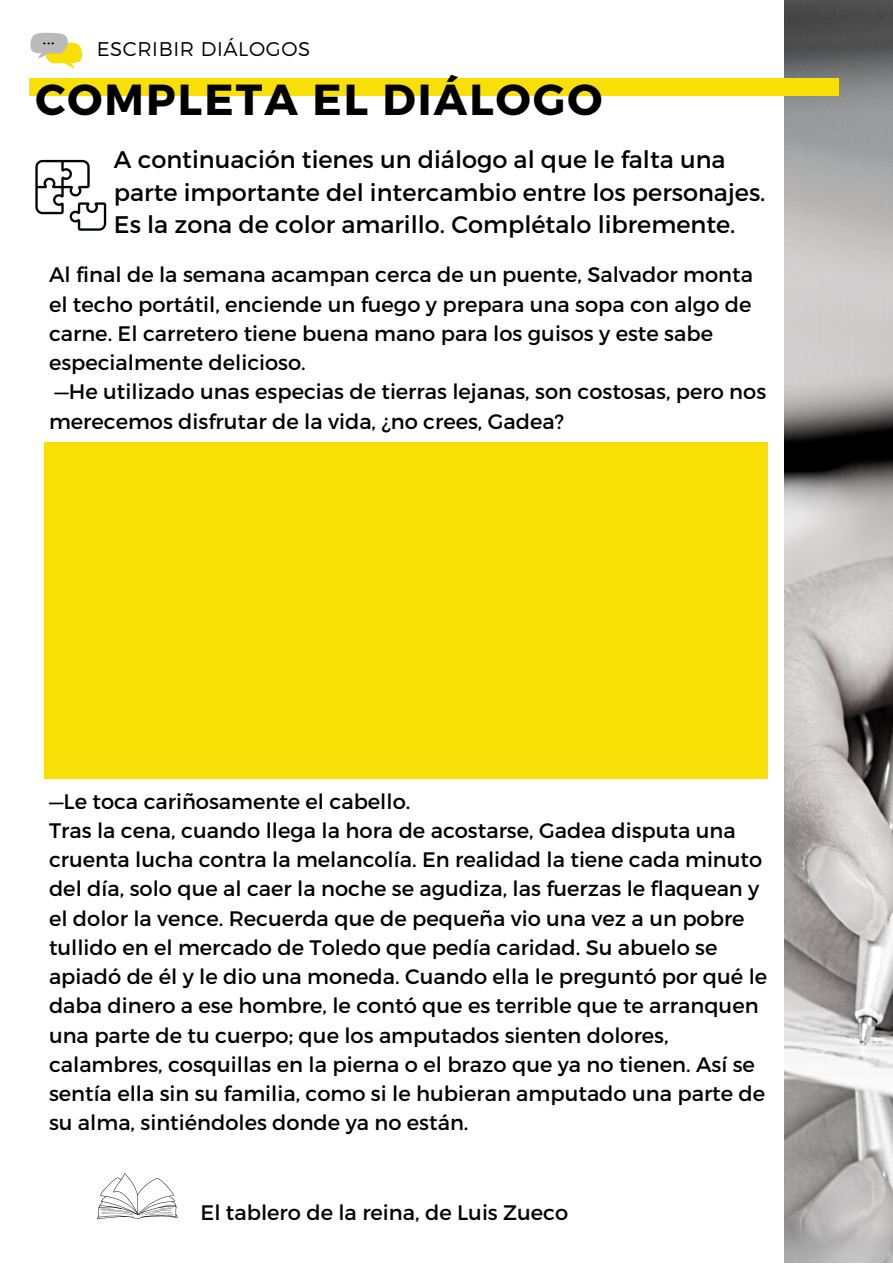
<style>
.page{position:relative;width:893px;height:1264px;background:#fff}
.page>*{position:absolute;margin:0;border:0;box-sizing:border-box;transform-origin:0 0}
.t1{font:700 43.35px "Montserrat";letter-spacing:.05em;color:#000}
.t2{font:24px/32.5px "Montserrat";color:#000}
.t3{font:21px/29.2px "Montserrat";color:#000}
.t4{font:300 19.8px "Montserrat";letter-spacing:.03em;color:#000}
</style>
<div class="page">
<img style="left:784px;top:0;width:108px;height:1262px">
<div style="left:29px;top:78px;width:810px;height:17px;background:#f8e006"></div>
<svg style="left:30px;top:32px;width:52px;height:36px"></svg>
<svg style="left:97px;top:1173px;width:81px;height:46px"></svg>
<svg style="left:35px;top:160px;width:71px;height:71px"></svg>
<div style="left:44px;top:441px;width:723px;height:337px;background:#f8e006"></div>
<p class="t4" style="left:97px;top:36px;width:215px">ESCRIBIR DIÁLOGOS</p>
<p class="t1" style="left:35px;top:72px;width:568px">COMPLETA EL DIÁLOGO</p>
<p class="t2" style="left:114px;top:142px;width:653px">A continuación tienes un diálogo al que le falta una parte importante del intercambio entre los personajes.<br>Es la zona de color amarillo. Complétalo libremente.</p>
<p class="t3" style="left:49px;top:259px;width:705px">Al final de la semana acampan cerca de un puente, Salvador monta el techo portátil, enciende un fuego y prepara una sopa con algo de carne. El carretero tiene buena mano para los guisos y este sabe especialmente delicioso.</p>
<p class="t3" style="left:49px;top:376px;width:718px">—He utilizado unas especias de tierras lejanas, son costosas, pero nos merecemos disfrutar de la vida, ¿no crees, Gadea?</p>
<p class="t3" style="left:49px;top:785px;width:363px">—Le toca cariñosamente el cabello.</p>
<p class="t3" style="left:49px;top:814px;width:719px">Tras la cena, cuando llega la hora de acostarse, Gadea disputa una cruenta lucha contra la melancolía. En realidad la tiene cada minuto del día, solo que al caer la noche se agudiza, las fuerzas le flaquean y el dolor la vence. Recuerda que de pequeña vio una vez a un pobre tullido en el mercado de Toledo que pedía caridad. Su abuelo se apiadó de él y le dio una moneda. Cuando ella le preguntó por qué le daba dinero a ese hombre, le contó que es terrible que te arranquen una parte de tu cuerpo; que los amputados sienten dolores, calambres, cosquillas en la pierna o el brazo que ya no tienen. Así se sentía ella sin su familia, como si le hubieran amputado una parte de su alma, sintiéndoles donde ya no están.</p>
<p class="t3" style="left:200px;top:1197px;width:369px">El tablero de la reina, de Luis Zueco</p>
</div>
